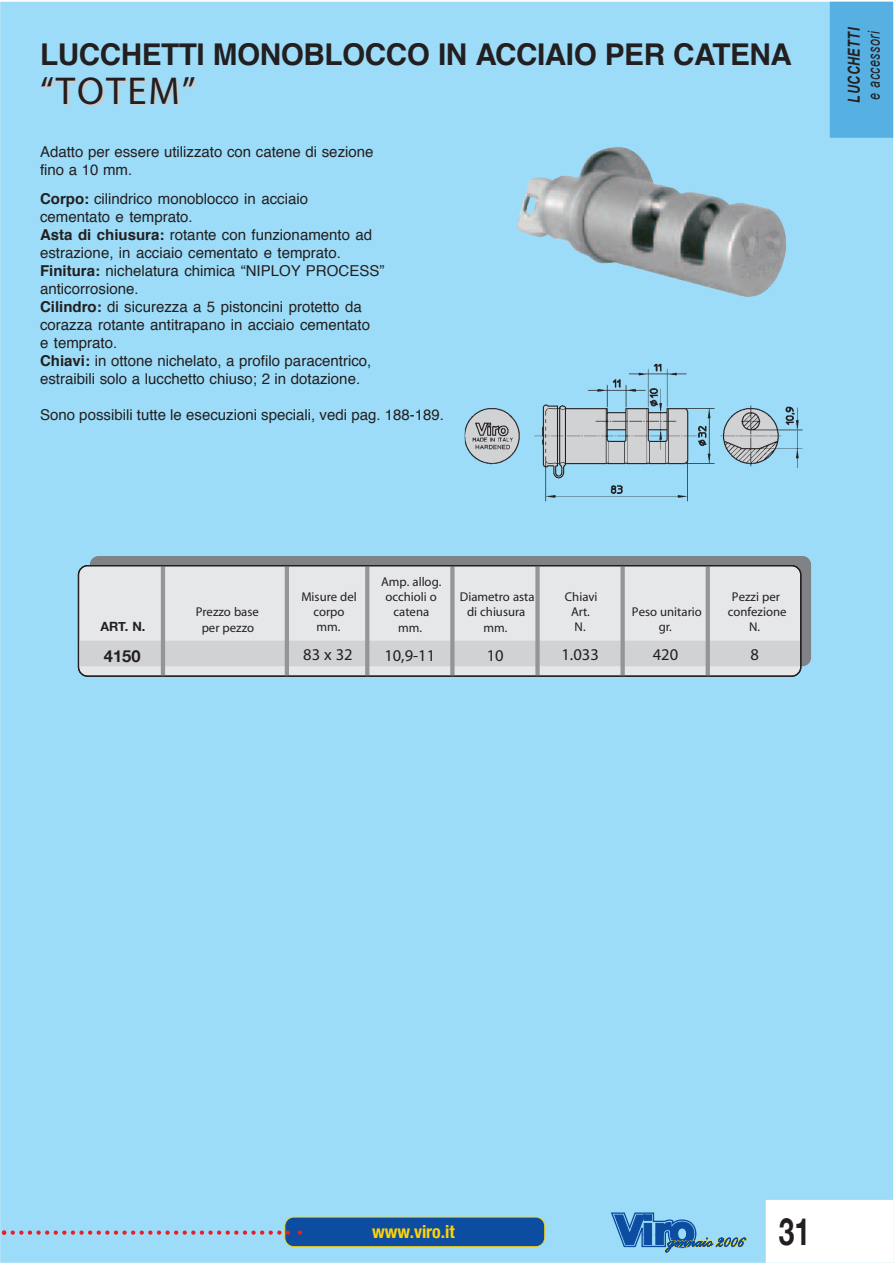
<style>
.page{position:relative;width:894px;height:1263px;background:#fff}
.page>*{position:absolute;margin:0;border:0;box-sizing:border-box;transform-origin:0 0}
.t1{font:700 39px "Serpentine";letter-spacing:.05em;color:#231f20}
.t2{font:700 37.5px "Helvetica Neue";color:#231f20;scale:.75 1}
.t3{font:700 30px "Helvetica";letter-spacing:-.015em;color:#231f20}
.t4{font:700 condensed 18px "Helvetica Neue";color:#fed304}
.t5{font:condensed 16.5px "Helvetica";color:#231f20}
.t6{font:italic 16.5px "Arial";color:#231f20;scale:.75 1}
.t7{font:italic 700 16.5px "Arial";color:#231f20;scale:.75 1}
.t8{font:700 16.5px "Helvetica Neue";color:#231f20}
.t9{font:15px/18px "Helvetica";color:#231f20}
.t10{font:condensed 12.75px/15.3px "Helvetica";color:#231f20;text-align:center}
.t11{font:700 12.75px "Helvetica Neue";color:#231f20}
.s1{font-weight:700}
</style>
<div class="page">
<div style="left:0;top:2px;width:892px;height:1261px;background:#9cdcf8"></div>
<div style="left:829px;top:2px;width:63px;height:136px;background:#57b0e2"></div>
<div style="left:765px;top:1200px;width:127px;height:63px;background:#fff"></div>
<svg style="left:0;top:1217px;width:545px;height:30px"></svg>
<svg style="left:611px;top:1212px;width:136px;height:41px"></svg>
<div style="left:90px;top:556px;width:720px;height:110px;background:#808285"></div>
<hr style="left:159px;top:561px;width:552px;height:4px;background:#808285">
<svg style="left:78px;top:565px;width:723px;height:112px;background:#d7d8da"></svg>
<img style="left:517px;top:147px;width:269px;height:150px">
<img style="left:464px;top:364px;width:339px;height:137px">
<h3 class="t3" style="left:40px;top:27px;width:753px">LUCCHETTI MONOBLOCCO IN ACCIAIO PER CATENA</h3>
<h1 class="t1" style="left:40px;top:72px;width:157px">“TOTEM”</h1>
<p class="t9" style="left:40px;top:142px;width:335px">Adatto per essere utilizzato con catene di sezione fino a 10 mm.</p>
<p class="t9" style="left:40px;top:189px;width:345px"><span class="s1">Corpo:</span> cilindrico monoblocco in acciaio<br>cementato e temprato.<br><span class="s1">Asta di chiusura:</span> rotante con funzionamento ad estrazione, in acciaio cementato e temprato.<br><span class="s1">Finitura:</span> nichelatura chimica “NIPLOY PROCESS” anticorrosione.<br><span class="s1">Cilindro:</span> di sicurezza a 5 pistoncini protetto da corazza rotante antitrapano in acciaio cementato<br>e temprato.<br><span class="s1">Chiavi:</span> in ottone nichelato, a profilo paracentrico, estraibili solo a lucchetto chiuso; 2 in dotazione.</p>
<p class="t9" style="left:40px;top:405px;width:405px">Sono possibili tutte le esecuzioni speciali, vedi pag. 188-189.</p>
<p class="t7" style="left:844px;top:103px;width:102px;rotate:-90deg">I TTEHCCUL</p>
<p class="t6" style="left:864px;top:100px;width:94px;rotate:-90deg">e i rossecca</p>
<p class="t10" style="left:195px;top:605px;width:65px">Prezzo base</p>
<p class="t11" style="left:100px;top:618px;width:46px">ART. N.</p>
<p class="t10" style="left:202px;top:620px;width:54px">per pezzo</p>
<p class="t10" style="left:301px;top:589px;width:57px">Misure del corpo mm.</p>
<p class="t10" style="left:381px;top:574px;width:62px">Amp. allog. occhioli o catena mm.</p>
<p class="t10" style="left:459px;top:590px;width:76px">Diametro asta di chiusura mm.</p>
<p class="t10" style="left:564px;top:589px;width:34px">Chiavi<br>Art.<br>N.</p>
<p class="t10" style="left:631px;top:605px;width:71px">Peso unitario gr.</p>
<p class="t10" style="left:727px;top:589px;width:60px">Pezzi per confezione<br>N.</p>
<p class="t8" style="left:104px;top:646px;width:38px">4150</p>
<p class="t5" style="left:303px;top:646px;width:51px"><span class="s1">83</span> x 32</p>
<p class="t5" style="left:384px;top:647px;width:52px">10,9-11</p>
<p class="t5" style="left:486px;top:647px;width:18px">10</p>
<p class="t5" style="left:561px;top:646px;width:39px">1.033</p>
<p class="t5" style="left:652px;top:646px;width:27px">420</p>
<p class="t5" style="left:750px;top:646px;width:10px">8</p>
<p class="t4" style="left:372px;top:1221px;width:84px">www.viro.it</p>
<h2 class="t2" style="left:778px;top:1209px;width:43px">31</h2>
</div>
